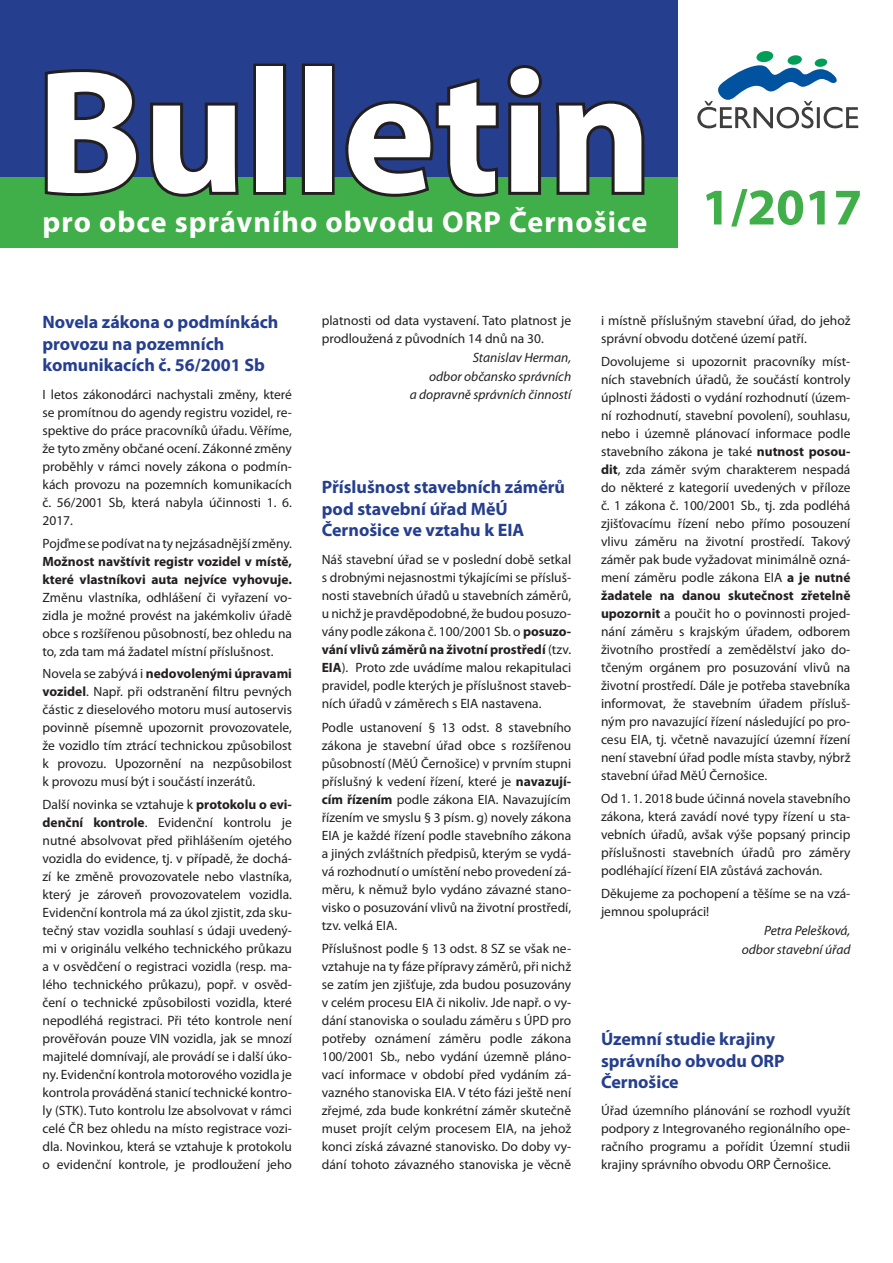
<style>
.page{position:relative;width:893px;height:1263px;background:#fff}
.page>*{position:absolute;margin:0;border:0;box-sizing:border-box;transform-origin:0 0}
.t1{font:700 176.4px "Myriad Pro";color:#fff}
.t2{font:700 51.75px "Myriad Pro";color:#40ae49}
.t3{font:700 30px "Myriad Pro";letter-spacing:.035em;color:#fff}
.titulek_-_modrý{font:700 18px/21.6px "Myriad Pro";color:#253f8e}
.text{font:13.5px/18px "Myriad Pro";color:#231f20;text-align:justify}
.podpis{font:italic 13.5px/18px "Myriad Pro";color:#231f20;text-align:right}
.s1{font-weight:700}
</style>
<div class="page">
<div style="left:0;top:0;width:893px;height:202px;background:#253f8e"></div>
<div style="left:0;top:177px;width:893px;height:71px;background:#40ae49"></div>
<svg style="left:44px;top:69px;width:195px;height:128px"></svg>
<div style="left:253px;top:64px;width:33px;height:131px;border:6px solid #231f20"></div>
<div style="left:302px;top:64px;width:33px;height:131px;border:6px solid #231f20"></div>
<svg style="left:345px;top:65px;width:197px;height:132px"></svg>
<svg style="left:555px;top:100px;width:90px;height:95px"></svg>
<div style="left:679px;top:0;width:214px;height:257px;background:#fff"></div>
<svg style="left:697px;top:51px;width:161px;height:77px"></svg>
<p class="t1" style="left:36px;top:17px;width:617px">Bulletin</p>
<p class="t3" style="left:43px;top:203px;width:606px">pro obce správního obvodu ORP Černošice</p>
<p class="t2" style="left:702px;top:173px;width:162px">1/2017</p>
<p class="titulek_-_modrý" style="left:43px;top:311px;width:237px">Novela zákona o podmínkách provozu na pozemních komunikacích č. 56/2001 Sb</p>
<p class="text" style="left:43px;top:385px;width:251px">I letos zákonodárci nachystali změny, které se promítnou do agendy registru vozidel, re&shy;spektive do práce pracovníků úřadu. Věříme, že tyto změny občané ocení. Zákonné změny proběhly v rámci novely zákona o podmín&shy;kách provozu na pozemních komunikacích č. 56/2001 Sb, která nabyla účinnosti 1. 6.<br>2017.</p>
<p class="text" style="left:43px;top:534px;width:251px">Pojďme se podívat na ty nejzásadnější změny.<br><span class="s1">Možnost navštívit registr vozidel v místě, které vlastníkovi auta nejvíce vyhovuje.<br></span>Změnu vlastníka, odhlášení či vyřazení vo&shy;zidla je možné provést na jakémkoliv úřadě obce s rozšířenou působností, bez ohledu na to, zda tam má žadatel místní příslušnost.</p>
<p class="text" style="left:43px;top:665px;width:251px">Novela se zabývá i <span class="s1">nedovolenými úpravami vozidel</span>. Např. při odstranění filtru pevných částic z dieselového motoru musí autoservis povinně písemně upozornit provozovatele, že vozidlo tím ztrácí technickou způsobilost k provozu. Upozornění na nezpůsobilost k provozu musí být i součástí inzerátů.</p>
<p class="text" style="left:43px;top:796px;width:251px">Další novinka se vztahuje k <span class="s1">protokolu o evi&shy;denční kontrole</span>. Evidenční kontrolu je nutné absolvovat před přihlášením ojetého vozidla do evidence, tj. v případě, že dochá&shy;zí ke změně provozovatele nebo vlastníka, který je zároveň provozovatelem vozidla.<br>Evidenční kontrola má za úkol zjistit, zda sku&shy;tečný stav vozidla souhlasí s údaji uvedený&shy;mi v originálu velkého technického průkazu a v osvědčení o registraci vozidla (resp. ma&shy;lého technického průkazu), popř. v osvěd&shy;čení o technické způsobilosti vozidla, které nepodléhá registraci. Při této kontrole není prověřován pouze VIN vozidla, jak se mnozí majitelé domnívají, ale provádí se i další úko&shy;ny. Evidenční kontrola motorového vozidla je kontrola prováděná stanicí technické kontro&shy;ly (STK). Tuto kontrolu lze absolvovat v rámci celé ČR bez ohledu na místo registrace vozi&shy;dla. Novinkou, která se vztahuje k protokolu o evidenční kontrole, je prodloužení jeho</p>
<p class="text" style="left:322px;top:311px;width:251px">platnosti od data vystavení. Tato platnost je prodloužená z původních 14 dnů na 30.</p>
<p class="podpis" style="left:473px;top:348px;width:100px">Stanislav Herman,</p>
<p class="podpis" style="left:410px;top:368px;width:163px">odbor občansko správních<br>a dopravně správních činností</p>
<p class="titulek_-_modrý" style="left:322px;top:476px;width:245px">Příslušnost stavebních záměrů pod stavební úřad MěÚ<br>Černošice ve vztahu k EIA</p>
<p class="text" style="left:322px;top:550px;width:251px">Náš stavební úřad se v poslední době setkal s drobnými nejasnostmi týkajícími se přísluš&shy;nosti stavebních úřadů u stavebních záměrů, u nichž je pravděpodobné, že budou posuzo&shy;vány podle zákona č. 100/2001 Sb. o <span class="s1">posuzo&shy;vání vlivů záměrů na životní prostředí</span> (tzv.<br><span class="s1">EIA</span>). Proto zde uvádíme malou rekapitulaci pravidel, podle kterých je příslušnost staveb&shy;ních úřadů v záměrech s EIA nastavena.</p>
<p class="text" style="left:322px;top:718px;width:251px">Podle ustanovení § 13 odst. 8 stavebního zákona je stavební úřad obce s rozšířenou působností (MěÚ Černošice) v prvním stupni příslušný k vedení řízení, které je <span class="s1">navazují&shy;cím řízením</span> podle zákona EIA. Navazujícím řízením ve smyslu § 3 písm. g) novely zákona EIA je každé řízení podle stavebního zákona a jiných zvláštních předpisů, kterým se vydá&shy;vá rozhodnutí o umístění nebo provedení zá&shy;měru, k němuž bylo vydáno závazné stano&shy;visko o posuzování vlivů na životní prostředí, tzv. velká EIA.</p>
<p class="text" style="left:322px;top:940px;width:251px">Příslušnost podle § 13 odst. 8 SZ se však ne&shy;vztahuje na ty fáze přípravy záměrů, při nichž se zatím jen zjišťuje, zda budou posuzovány v celém procesu EIA či nikoliv. Jde např. o vy&shy;dání stanoviska o souladu záměru s ÚPD pro potřeby oznámení záměru podle zákona 100/2001 Sb., nebo vydání územně pláno&shy;vací informace v období před vydáním zá&shy;vazného stanoviska EIA. V této fázi ještě není zřejmé, zda bude konkrétní záměr skutečně muset projít celým procesem EIA, na jehož konci získá závazné stanovisko. Do doby vy&shy;dání tohoto závazného stanoviska je věcně</p>
<p class="text" style="left:601px;top:311px;width:251px">i místně příslušným stavební úřad, do jehož správní obvodu dotčené území patří.</p>
<p class="text" style="left:601px;top:352px;width:251px">Dovolujeme si upozornit pracovníky míst&shy;ních stavebních úřadů, že součástí kontroly úplnosti žádosti o vydání rozhodnutí (územ&shy;ní rozhodnutí, stavební povolení), souhlasu, nebo i územně plánovací informace podle stavebního zákona je také <span class="s1">nutnost posou&shy;dit</span>, zda záměr svým charakterem nespadá do některé z kategorií uvedených v příloze č. 1 zákona č. 100/2001 Sb., tj. zda podléhá zjišťovacímu řízení nebo přímo posouzení vlivu záměru na životní prostředí. Takový záměr pak bude vyžadovat minimálně ozná&shy;mení záměru podle zákona EIA <span class="s1">a je nutné žadatele na danou skutečnost zřetelně upozornit</span> a poučit ho o povinnosti projed&shy;nání záměru s krajským úřadem, odborem životního prostředí a zemědělství jako do&shy;tčeným orgánem pro posuzování vlivů na životní prostředí. Dále je potřeba stavebníka informovat, že stavebním úřadem přísluš&shy;ným pro navazující řízení následující po pro&shy;cesu EIA, tj. včetně navazující územní řízení není stavební úřad podle místa stavby, nýbrž stavební úřad MěÚ Černošice.</p>
<p class="text" style="left:601px;top:789px;width:251px">Od 1. 1. 2018 bude účinná novela stavebního zákona, která zavádí nové typy řízení u sta&shy;vebních úřadů, avšak výše popsaný princip příslušnosti stavebních úřadů pro záměry podléhající řízení EIA zůstává zachován.</p>
<p class="text" style="left:601px;top:884px;width:251px">Děkujeme za pochopení a těšíme se na vzá&shy;jemnou spolupráci!</p>
<p class="podpis" style="left:764px;top:921px;width:88px">Petra Pelešková,</p>
<p class="podpis" style="left:742px;top:940px;width:110px">odbor stavební úřad</p>
<p class="titulek_-_modrý" style="left:601px;top:1027px;width:185px">Územní studie krajiny správního obvodu ORP<br>Černošice</p>
<p class="text" style="left:601px;top:1102px;width:251px">Úřad územního plánování se rozhodl využít podpory z Integrovaného regionálního ope&shy;račního programu a pořídit Územní studii krajiny správního obvodu ORP Černošice.</p>
</div>
